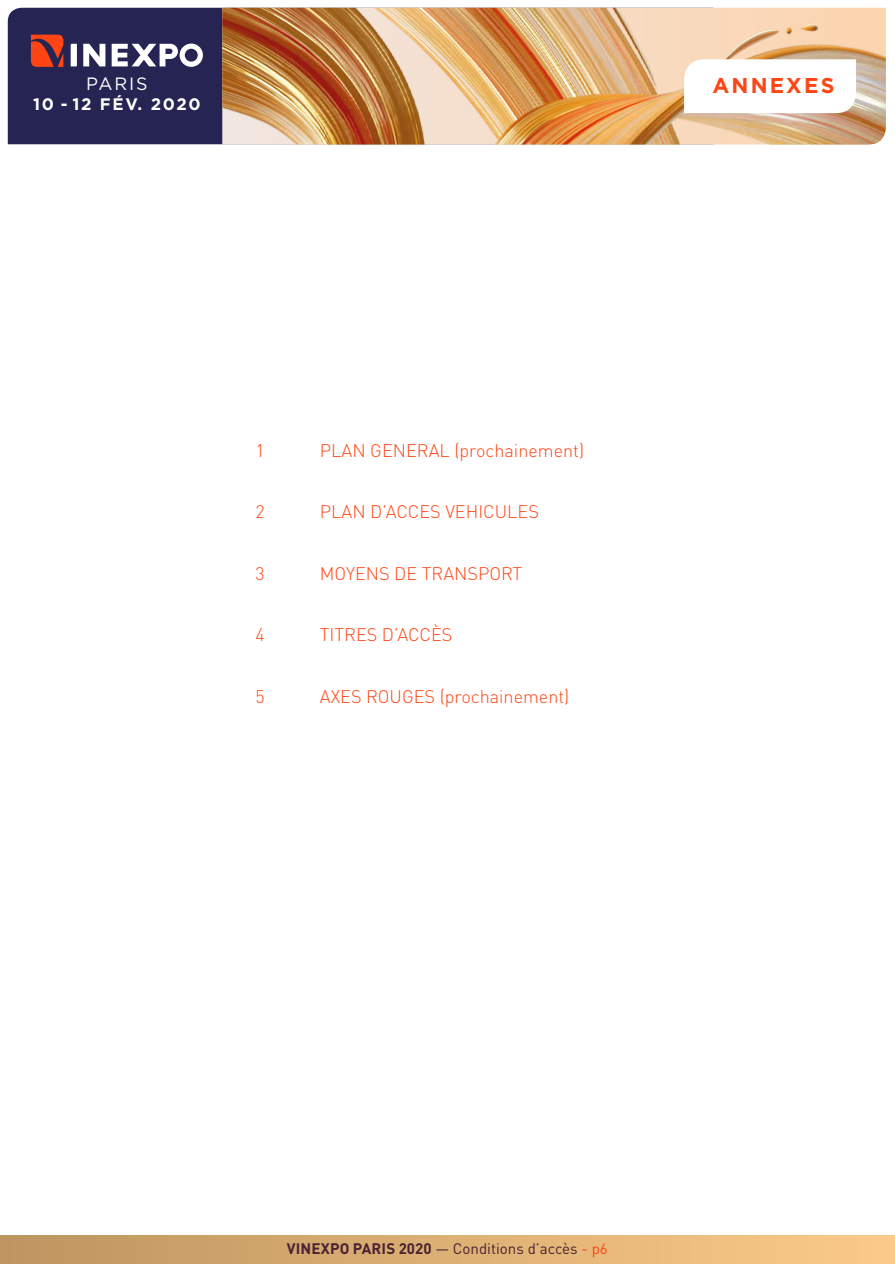
<style>
.page{position:relative;width:895px;height:1264px;background:#fff}
.page>*{position:absolute;margin:0;border:0;box-sizing:border-box;transform-origin:0 0}
.t1{font:700 21.45px "Gotham";letter-spacing:.1em;color:#ff4513}
.t2{font:300 18px "DINOT";color:#ff4513}
.t3{font:17.85px "Gotham";letter-spacing:.1em;color:#fff}
.t4{font:700 16.65px "Gotham";letter-spacing:.1em;color:#fff}
.t5{font:15.15px "DINOT";color:#492131}
.s1{font-weight:700}
.s2{color:#ff4513}
</style>
<div class="page">
<div style="left:1px;top:1236px;width:893px;height:27px;background:linear-gradient(to right,#be9560,#fccb89)"></div>
<div style="left:8px;top:8px;width:214px;height:136px;background:#252453"></div>
<img style="left:222px;top:8px;width:663px;height:137px">
<svg style="left:683px;top:59px;width:172px;height:54px"></svg>
<svg style="left:31px;top:35px;width:32px;height:32px"></svg>
<svg style="left:83px;top:44px;width:22px;height:22px"></svg>
<svg style="left:71px;top:44px;width:6px;height:22px"></svg>
<svg style="left:112px;top:44px;width:91px;height:23px"></svg>
<p class="t3" style="left:86px;top:76px;width:63px">PARIS</p>
<p class="t1" style="left:712px;top:76px;width:123px">ANNEXES</p>
<p class="t4" style="left:33px;top:97px;width:169px">10 - 12 FÉV. 2020</p>
<p class="t2" style="left:255px;top:443px;width:11px">1</p>
<p class="t2" style="left:320px;top:443px;width:266px">PLAN GENERAL (prochainement)</p>
<p class="t2" style="left:255px;top:504px;width:11px">2</p>
<p class="t2" style="left:320px;top:504px;width:220px">PLAN D’ACCES VEHICULES</p>
<p class="t2" style="left:255px;top:566px;width:11px">3</p>
<p class="t2" style="left:320px;top:566px;width:204px">MOYENS DE TRANSPORT</p>
<p class="t2" style="left:255px;top:627px;width:11px">4</p>
<p class="t2" style="left:320px;top:627px;width:134px">TITRES D’ACCÈS</p>
<p class="t2" style="left:255px;top:689px;width:11px">5</p>
<p class="t2" style="left:320px;top:689px;width:251px">AXES ROUGES (prochainement)</p>
<p class="t5" style="left:287px;top:1242px;width:322px"><span class="s1">VINEXPO PARIS 2020</span> — Conditions d’accès <span class="s2">- p6</span></p>
</div>
